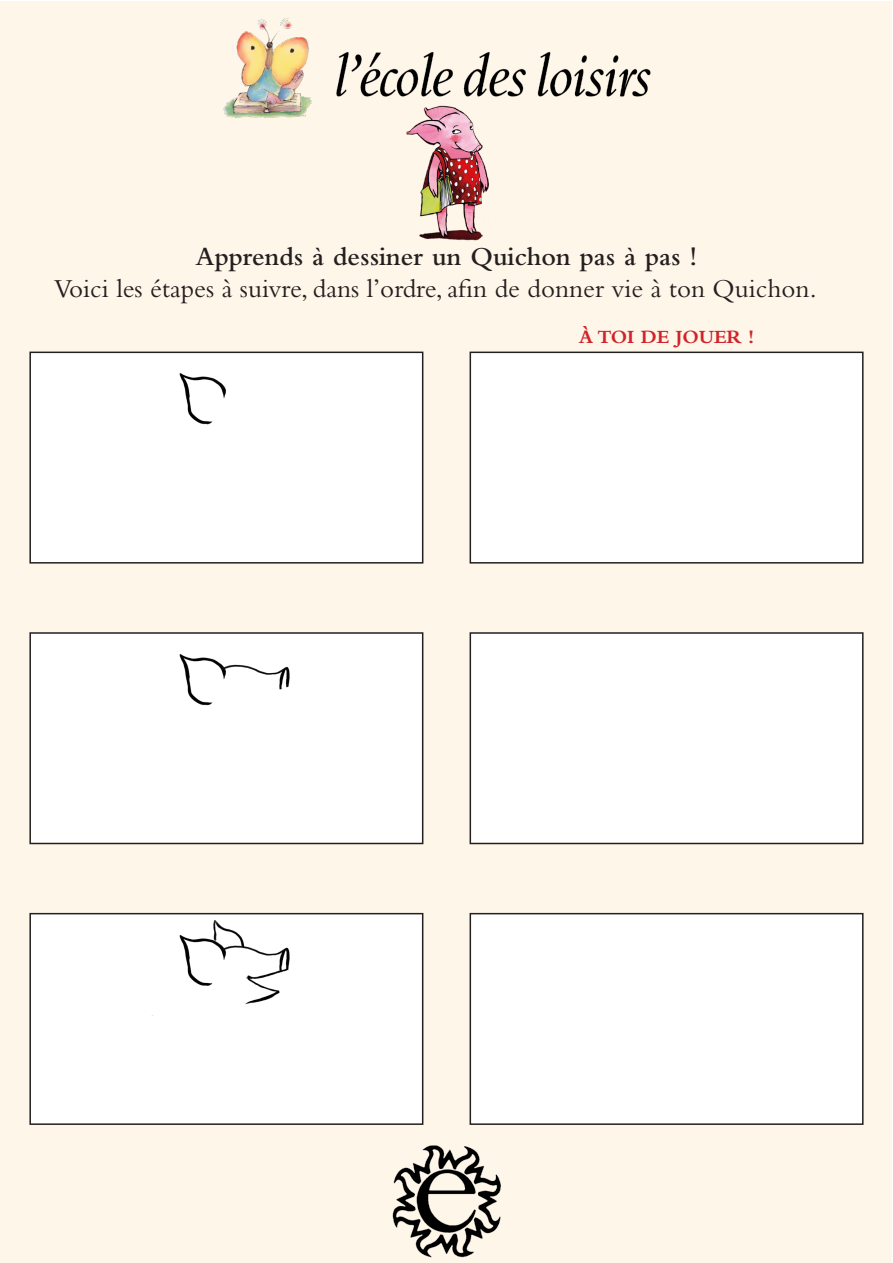
<style>
.page{position:relative;width:893px;height:1263px;background:#fff}
.page>*{position:absolute;margin:0;border:0;box-sizing:border-box;transform-origin:0 0}
.t1{font:27px "Bembo Std";color:#231f20}
.t2{font:600 27px "Bembo Std";color:#231f20}
.t3{font:700 19.5px "Bembo Std";color:#d1232a}
</style>
<div class="page">
<div style="left:1px;top:1px;width:891px;height:1261px;background:#fef6e8"></div>
<img style="left:223px;top:17px;width:428px;height:101px">
<div style="left:30px;top:352px;width:393px;height:211px;background:#fff"></div>
<div style="left:29px;top:352px;width:394px;height:212px;border:2px solid #231f20"></div>
<div style="left:30px;top:633px;width:393px;height:210px;background:#fff"></div>
<div style="left:29px;top:632px;width:394px;height:212px;border:2px solid #231f20"></div>
<div style="left:30px;top:914px;width:393px;height:210px;background:#fff"></div>
<div style="left:29px;top:913px;width:394px;height:212px;border:2px solid #231f20"></div>
<div style="left:470px;top:352px;width:393px;height:211px;background:#fff"></div>
<div style="left:470px;top:352px;width:393px;height:212px;border:2px solid #231f20"></div>
<div style="left:470px;top:633px;width:393px;height:210px;background:#fff"></div>
<div style="left:470px;top:632px;width:393px;height:212px;border:2px solid #231f20"></div>
<div style="left:470px;top:914px;width:393px;height:210px;background:#fff"></div>
<div style="left:470px;top:913px;width:393px;height:212px;border:2px solid #231f20"></div>
<img style="left:393px;top:95px;width:107px;height:146px">
<img style="left:392px;top:1145px;width:109px;height:113px">
<img style="left:179px;top:373px;width:47px;height:52px">
<img style="left:179px;top:654px;width:111px;height:52px">
<img style="left:152px;top:920px;width:138px;height:96px">
<p class="t2" style="left:196px;top:241px;width:503px">Apprends à dessiner un Quichon pas à pas !</p>
<p class="t1" style="left:54px;top:273px;width:764px">Voici les étapes à suivre, dans l’ordre, afin de donner vie à ton Quichon.</p>
<p class="t3" style="left:579px;top:326px;width:177px">À TOI DE JOUER !</p>
</div>
